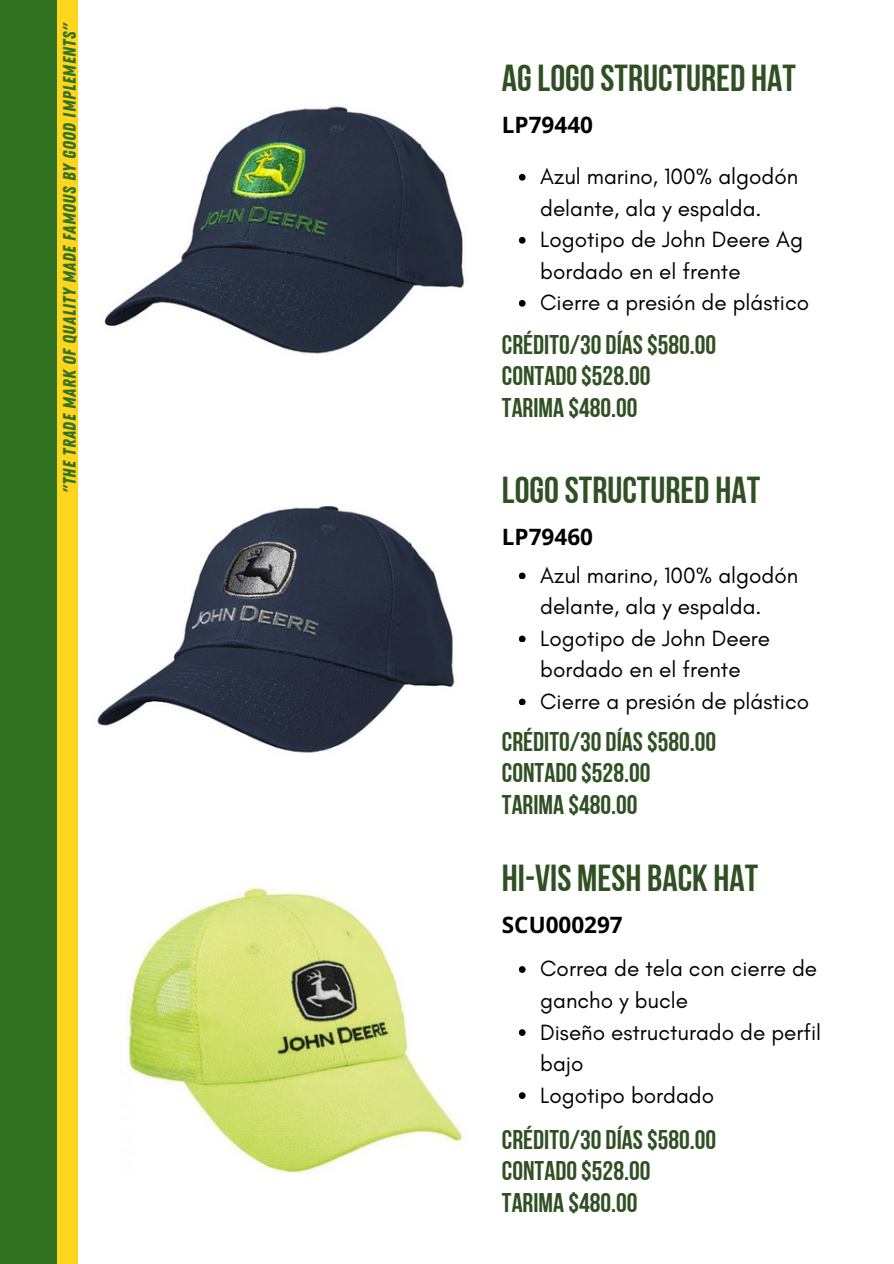
<style>
.page{position:relative;width:894px;height:1264px;background:#fff}
.page>*{position:absolute;margin:0;border:0;box-sizing:border-box;transform-origin:0 0}
.t1{font:37.5px "Bebas Neue Cyrillic";color:#305024}
.t2{font:27px/31.5px "Bebas Neue Cyrillic";color:#305024}
.t3{font:22.5px/31.5px "Glacial Indifference";color:#000}
.t4{font:700 22.5px "Open Sans";color:#000}
.t5{font:18px "Zing Rust Base";letter-spacing:.03em;color:#337124}
</style>
<div class="page">
<div style="left:56px;top:0;width:21px;height:1263px;background:#ffd51e"></div>
<div style="left:0;top:0;width:56px;height:1263px;background:#307220"></div>
<img style="left:104px;top:106px;width:361px;height:248px">
<img style="left:97px;top:505px;width:358px;height:248px">
<img style="left:127px;top:886px;width:337px;height:288px">
<svg style="left:519px;top:174px;width:6px;height:7px"></svg>
<svg style="left:519px;top:237px;width:6px;height:7px"></svg>
<svg style="left:519px;top:300px;width:6px;height:7px"></svg>
<svg style="left:519px;top:572px;width:6px;height:7px"></svg>
<svg style="left:519px;top:635px;width:6px;height:7px"></svg>
<svg style="left:519px;top:698px;width:6px;height:7px"></svg>
<svg style="left:519px;top:966px;width:6px;height:6px"></svg>
<svg style="left:519px;top:1029px;width:6px;height:6px"></svg>
<svg style="left:519px;top:1092px;width:6px;height:6px"></svg>
<h2 class="t5" style="left:59px;top:493px;width:472px;rotate:-90deg">"THE TRADE MARK OF QUALITY MADE FAMOUS BY GOOD IMPLEMENTS"</h2>
<h3 class="t1" style="left:502px;top:63px;width:295px">AGLOGOSTRUCTUREDHAT</h3>
<h3 class="t4" style="left:502px;top:109px;width:93px">LP79440</h3>
<h1 class="t3" style="left:540px;top:161px;width:270px">Azul marino, 100% algodón delante, ala y espalda.<br>Logotipo de John Deere Ag bordado en el frente<br>Cierre a presión de plástico</h1>
<h2 class="t2" style="left:502px;top:331px;width:216px">CRÉDITO/30DÍAS$580.00<br>CONTADO$528.00<br>TARIMA $480.00</h2>
<h1 class="t1" style="left:502px;top:475px;width:260px">LOGOSTRUCTUREDHAT</h1>
<h1 class="t4" style="left:502px;top:521px;width:93px">LP79460</h1>
<h3 class="t3" style="left:540px;top:559px;width:270px">Azul marino, 100% algodón delante, ala y espalda.<br>Logotipo de John Deere bordado en el frente<br>Cierre a presión de plástico</h3>
<h1 class="t2" style="left:502px;top:728px;width:216px">CRÉDITO/30DÍAS$580.00<br>CONTADO$528.00<br>TARIMA $480.00</h1>
<p class="t1" style="left:502px;top:862px;width:258px">HI-VISMESHBACKHAT</p>
<p class="t4" style="left:502px;top:908px;width:122px">SCU000297</p>
<h2 class="t3" style="left:540px;top:952px;width:282px">Correa de tela con cierre de gancho y bucle<br>Diseño estructurado de perfil bajo<br>Logotipo bordado</h2>
<h3 class="t2" style="left:502px;top:1125px;width:216px">CRÉDITO/30DÍAS$580.00<br>CONTADO$528.00<br>TARIMA $480.00</h3>
</div>
